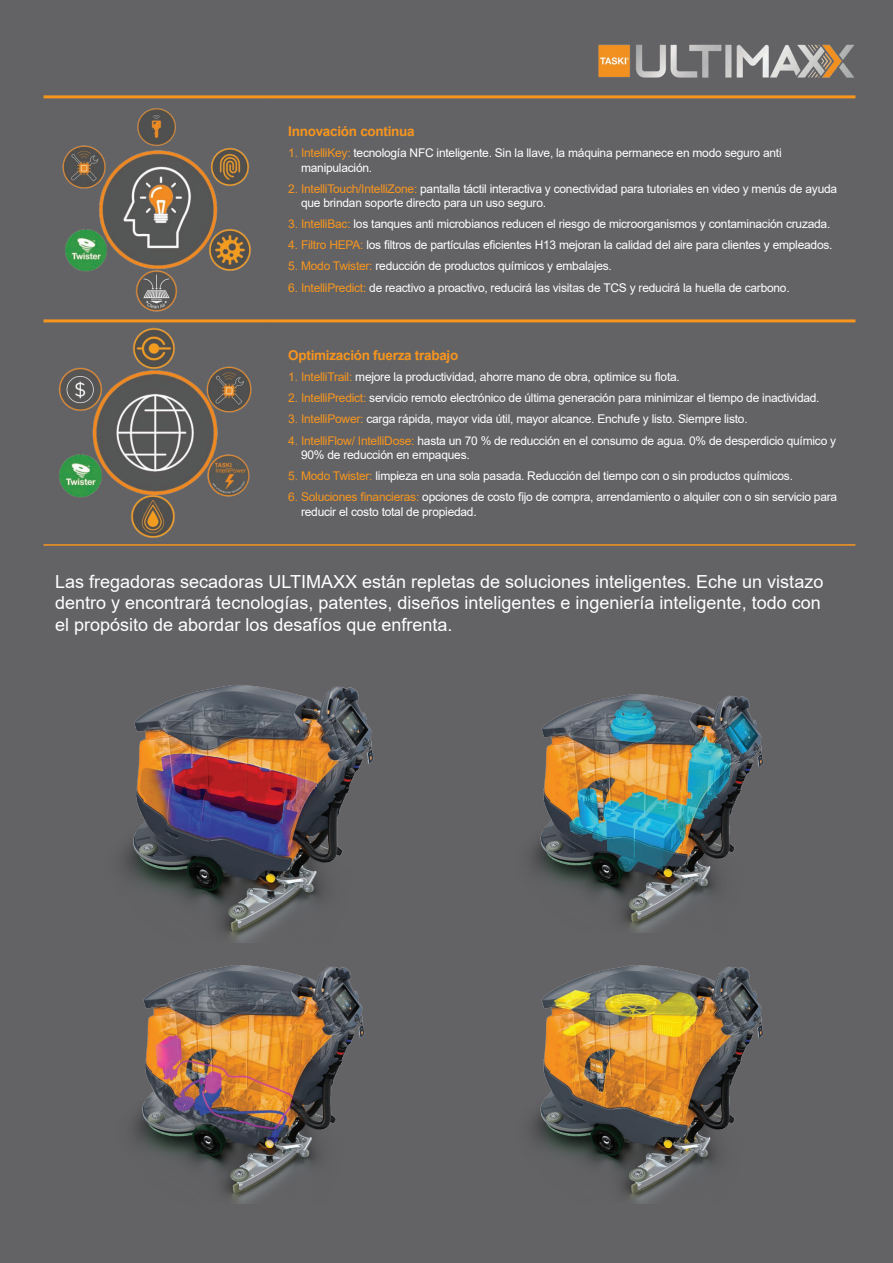
<style>
.page{position:relative;width:893px;height:1263px;background:#636366}
.page>*{position:absolute;margin:0;border:0;box-sizing:border-box;transform-origin:0 0}
.t1{font:18px/21.6px "Arial";color:#fff}
.t2{font:700 13.5px "Arial";letter-spacing:-.02em;color:#f7951d}
.t3{font:12px/14.4px "Arial";letter-spacing:-.02em;color:#fff}
.s1{color:#f7951d}
</style>
<div class="page">
<hr style="left:44px;top:95px;width:224px;height:3px;background:#f7951d">
<hr style="left:268px;top:95px;width:587px;height:3px;background:#f7951d">
<hr style="left:44px;top:319px;width:224px;height:3px;background:#f7951d">
<hr style="left:268px;top:319px;width:587px;height:3px;background:#f7951d">
<hr style="left:44px;top:544px;width:224px;height:2px;background:#f7951d">
<hr style="left:268px;top:544px;width:587px;height:2px;background:#f7951d">
<img style="left:99px;top:150px;width:119px;height:119px">
<img style="left:137px;top:108px;width:39px;height:38px">
<img style="left:211px;top:148px;width:38px;height:38px">
<img style="left:209px;top:229px;width:42px;height:42px">
<img style="left:136px;top:270px;width:41px;height:42px">
<img style="left:65px;top:229px;width:42px;height:42px">
<img style="left:62px;top:145px;width:45px;height:46px">
<img style="left:92px;top:370px;width:126px;height:125px">
<img style="left:133px;top:328px;width:42px;height:41px">
<img style="left:204px;top:366px;width:48px;height:48px">
<img style="left:207px;top:453px;width:43px;height:44px">
<img style="left:131px;top:495px;width:44px;height:43px">
<img style="left:59px;top:453px;width:43px;height:44px">
<img style="left:58px;top:367px;width:44px;height:45px">
<img style="left:598px;top:44px;width:256px;height:34px">
<img style="left:123px;top:685px;width:251px;height:257px">
<img style="left:531px;top:694px;width:232px;height:239px">
<img style="left:133px;top:965px;width:630px;height:239px">
<p class="t2" style="left:288px;top:122px;width:128px">Innovación continua</p>
<p class="t3" style="left:301px;top:146px;width:482px;text-indent:-13px"><span class="s1">1. IntelliKey:</span> tecnología NFC inteligente. Sin la llave, la máquina permanece en modo seguro anti manipulación.</p>
<p class="t3" style="left:301px;top:181px;width:538px;text-indent:-13px"><span class="s1">2. IntelliTouch/IntelliZone:</span> pantalla táctil interactiva y conectividad para tutoriales en video y menús de ayuda que brindan soporte directo para un uso seguro.</p>
<p class="t3" style="left:288px;top:217px;width:544px"><span class="s1">3. IntelliBac:</span> los tanques anti microbianos reducen el riesgo de microorganismos y contaminación cruzada.</p>
<p class="t3" style="left:288px;top:238px;width:546px"><span class="s1">4. Filtro HEPA:</span> los filtros de partículas eficientes H13 mejoran la calidad del aire para clientes y empleados.</p>
<p class="t3" style="left:288px;top:259px;width:325px"><span class="s1">5. Modo Twister:</span> reducción de productos químicos y embalajes.</p>
<p class="t3" style="left:288px;top:280px;width:503px"><span class="s1">6. IntelliPredict:</span> de reactivo a proactivo, reducirá las visitas de TCS y reducirá la huella de carbono.</p>
<p class="t2" style="left:288px;top:346px;width:172px">Optimización fuerza trabajo</p>
<p class="t3" style="left:288px;top:370px;width:393px"><span class="s1">1. IntelliTrail:</span> mejore la productividad, ahorre mano de obra, optimice su flota.</p>
<p class="t3" style="left:288px;top:391px;width:533px"><span class="s1">2. IntelliPredict:</span> servicio remoto electrónico de última generación para minimizar el tiempo de inactividad.</p>
<p class="t3" style="left:288px;top:412px;width:461px"><span class="s1">3. IntelliPower:</span> carga rápida, mayor vida útil, mayor alcance. Enchufe y listo. Siempre listo.</p>
<p class="t3" style="left:301px;top:433px;width:537px;text-indent:-13px"><span class="s1">4. IntelliFlow/ IntelliDose:</span> hasta un 70 % de reducción en el consumo de agua. 0% de desperdicio químico y<br>90% de reducción en empaques.</p>
<p class="t3" style="left:288px;top:469px;width:506px"><span class="s1">5. Modo Twister:</span> limpieza en una sola pasada. Reducción del tiempo con o sin productos químicos.</p>
<p class="t3" style="left:301px;top:490px;width:538px;text-indent:-13px"><span class="s1">6. Soluciones financieras:</span> opciones de costo fijo de compra, arrendamiento o alquiler con o sin servicio para reducir el costo total de propiedad.</p>
<p class="t1" style="left:55px;top:570px;width:770px">Las fregadoras secadoras ULTIMAXX están repletas de soluciones inteligentes. Eche un vistazo dentro y encontrará tecnologías, patentes, diseños inteligentes e ingeniería inteligente, todo con el propósito de abordar los desafíos que enfrenta.</p>
</div>
